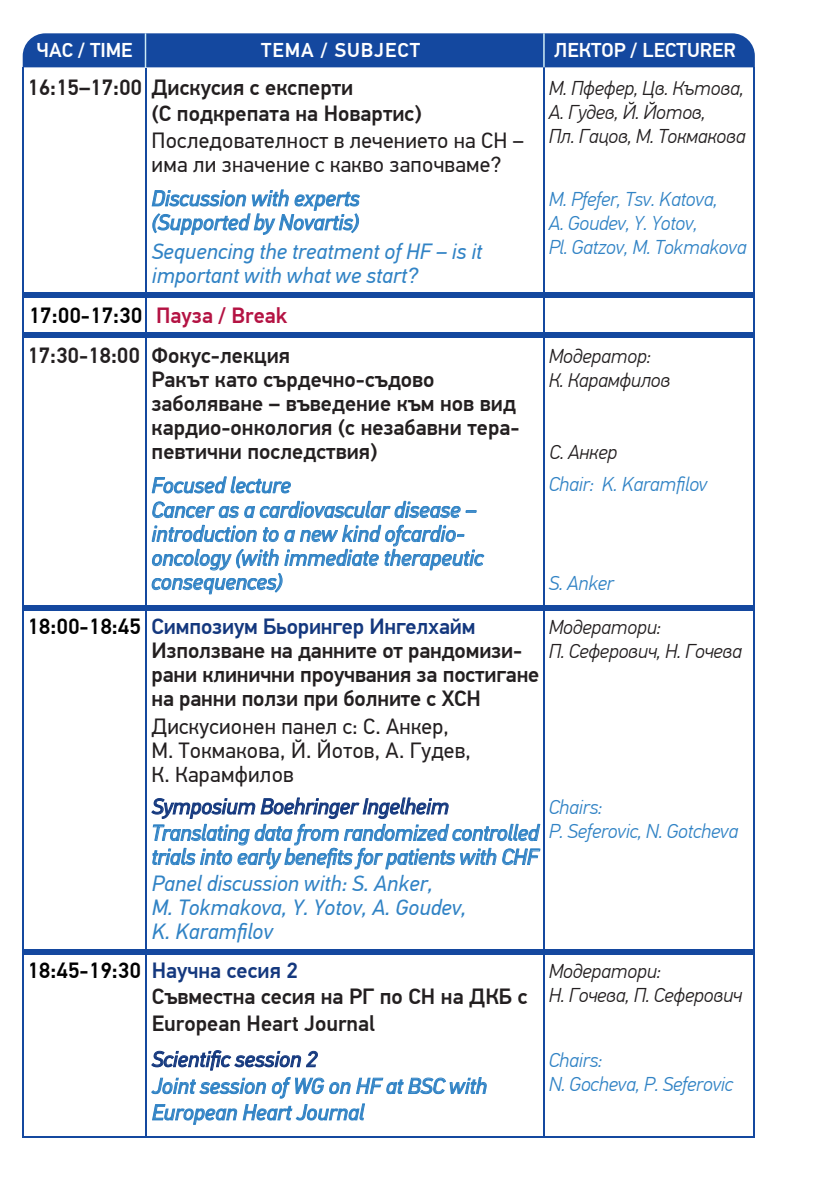
<style>
.page{position:relative;width:840px;height:1191px;background:#fff}
.page>*{position:absolute;margin:0;border:0;box-sizing:border-box;transform-origin:0 0}
.t1{font:italic 22px/24px "PF Din Text Pro";color:#3183c5}
.t2{font:500 22px/24px "PF Din Text Pro";color:#231f20}
.t3{font:22px/24px "PF Din Text Pro";letter-spacing:.01em;color:#231f20}
.t4{font:italic 22px "PF Din Text Pro";letter-spacing:-.01em;color:#14387e}
.t5{font:500 22px "PF Din Text Pro";color:#010101}
.t6{font:500 22px "PF Din Text Pro";letter-spacing:-.01em;color:#14387e}
.t7{font:italic 300 20px/24px "PF Din Text Pro";letter-spacing:-.01em;color:#231f20}
.t8{font:italic 300 20px/24px "PF Din Text Pro";letter-spacing:-.01em;color:#3183c5}
.t9{font:500 20px "PF Din Text Pro";color:#fff}
.t10{font:500 20px "PF Din Text Pro";letter-spacing:.05em;color:#fff}
.s1{color:#b41343}
</style>
<div class="page">
<svg style="left:151px;top:1050px;width:335px;height:74px"></svg>
<div style="left:23px;top:292px;width:730px;height:6px;background:#14489f"></div>
<div style="left:23px;top:332px;width:730px;height:6px;background:#14489f"></div>
<div style="left:23px;top:605px;width:730px;height:6px;background:#14489f"></div>
<div style="left:23px;top:948px;width:730px;height:6px;background:#14489f"></div>
<hr style="left:23px;top:1136px;width:730px;height:1px;background:#14489f">
<div style="left:23px;top:33px;width:731px;height:34px;background:#14489f"></div>
<hr style="left:23px;top:67px;width:1px;height:1070px;background:#14489f">
<hr style="left:145px;top:33px;width:1px;height:35px;background:#cdebf5">
<hr style="left:753px;top:67px;width:1px;height:1070px;background:#14489f">
<svg style="left:152px;top:189px;width:208px;height:46px"></svg>
<hr style="left:543px;top:64px;width:1px;height:1073px;background:#14489f">
<hr style="left:145px;top:68px;width:1px;height:1067px;background:#14489f">
<hr style="left:543px;top:33px;width:1px;height:34px;background:#cdebf5">
<svg style="left:151px;top:501px;width:333px;height:93px"></svg>
<svg style="left:152px;top:476px;width:139px;height:18px"></svg>
<svg style="left:151px;top:797px;width:389px;height:73px"></svg>
<p class="t9" style="left:36px;top:38px;width:97px">ЧАС / TIME</p>
<p class="t10" style="left:261px;top:38px;width:160px">ТЕМА / SUBJECT</p>
<p class="t9" style="left:554px;top:38px;width:183px">ЛЕКТОР / LECTURER</p>
<p class="t2" style="left:151px;top:74px;width:271px;line-height:26.4px;text-indent:-124px">16:15–17:00 Дискусия с експерти<br>(С подкрепата на Новартис)</p>
<p class="t3" style="left:151px;top:129px;width:373px">Последователност в лечението на СН – има ли значение с какво започваме?</p>
<p class="t1" style="left:151px;top:187px;width:209px">Discussion with experts (Supported by Novartis)</p>
<p class="t1" style="left:152px;top:239px;width:332px">Sequencing the treatment of HF – is it important with what we start?</p>
<p class="t5" style="left:29px;top:302px;width:260px">17:00-17:30 <span class="s1">Пауза / Break</span></p>
<p class="t7" style="left:548px;top:77px;width:198px">М. Пфефер, Цв. Кътова,<br>А. Гудев, Й. Йотов,<br>Пл. Гацов, М. Токмакова</p>
<p class="t8" style="left:548px;top:187px;width:199px">M. Pfefer, Tsv. Katova,<br>A. Goudev, Y. Yotov,<br>Pl. Gatzov, M. Tokmakova</p>
<p class="t2" style="left:151px;top:343px;width:140px">Фокус-лекция</p>
<p class="t2" style="left:27px;top:343px;width:114px">17:30-18:00</p>
<p class="t7" style="left:548px;top:344px;width:123px">Модератор:<br>К. Карамфилов</p>
<p class="t2" style="left:151px;top:368px;width:369px">Ракът като сърдечно-съдово заболяване – въведение към нов вид кардио-онкология (с незабавни тера&shy;певтични последствия)</p>
<p class="t7" style="left:549px;top:440px;width:69px">С. Анкер</p>
<p class="t8" style="left:548px;top:473px;width:160px">Chair: K. Karamfilov</p>
<p class="t1" style="left:151px;top:473px;width:141px">Focused lecture</p>
<p class="t5" style="left:27px;top:613px;width:115px">18:00-18:45</p>
<p class="t5" style="left:27px;top:957px;width:115px">18:45-19:30</p>
<p class="t1" style="left:151px;top:498px;width:333px">Cancer as a cardiovascular disease – introduction to a new kind ofcardio&shy;oncology (with immediate therapeutic consequences)</p>
<p class="t8" style="left:548px;top:571px;width:67px">S. Anker</p>
<p class="t6" style="left:151px;top:613px;width:325px">Симпозиум Бьорингер Ингелхайм</p>
<p class="t2" style="left:151px;top:638px;width:389px">Използване на данните от рандомизи&shy;рани клинични проучвания за постигане на ранни ползи при болните с ХСН</p>
<p class="t3" style="left:151px;top:715px;width:321px">Дискусионен панел с: С. Анкер,<br>М. Токмакова, Й. Йотов, А. Гудев,<br>К. Карамфилов</p>
<p class="t4" style="left:152px;top:793px;width:298px">Symposium Boehringer Ingelheim</p>
<p class="t1" style="left:151px;top:821px;width:388px">Translating data from randomized controlled trials into early benefits for patients with CHF</p>
<p class="t1" style="left:152px;top:871px;width:316px">Panel discussion with: S. Anker,<br>M. Tokmakova, Y. Yotov, A. Goudev,<br>K. Karamfilov</p>
<p class="t6" style="left:152px;top:956px;width:148px">Научна сесия 2</p>
<p class="t2" style="left:152px;top:984px;width:377px;line-height:26.4px">Съвместна сесия на РГ по СН на ДКБ с<br>European Heart Journal</p>
<p class="t4" style="left:152px;top:1046px;width:167px">Scientific session 2</p>
<p class="t1" style="left:152px;top:1073px;width:336px;line-height:26.4px">Joint session of WG on HF at BSC with<br>European Heart Journal</p>
<p class="t7" style="left:548px;top:615px;width:195px">Модератори:<br>П. Сеферович, Н. Гочева</p>
<p class="t8" style="left:548px;top:795px;width:191px">Chairs:<br>P. Seferovic, N. Gotcheva</p>
<p class="t7" style="left:548px;top:959px;width:195px">Модератори:<br>Н. Гочева, П. Сеферович</p>
<p class="t8" style="left:548px;top:1048px;width:186px">Chairs:<br>N. Gocheva, P. Seferovic</p>
</div>
